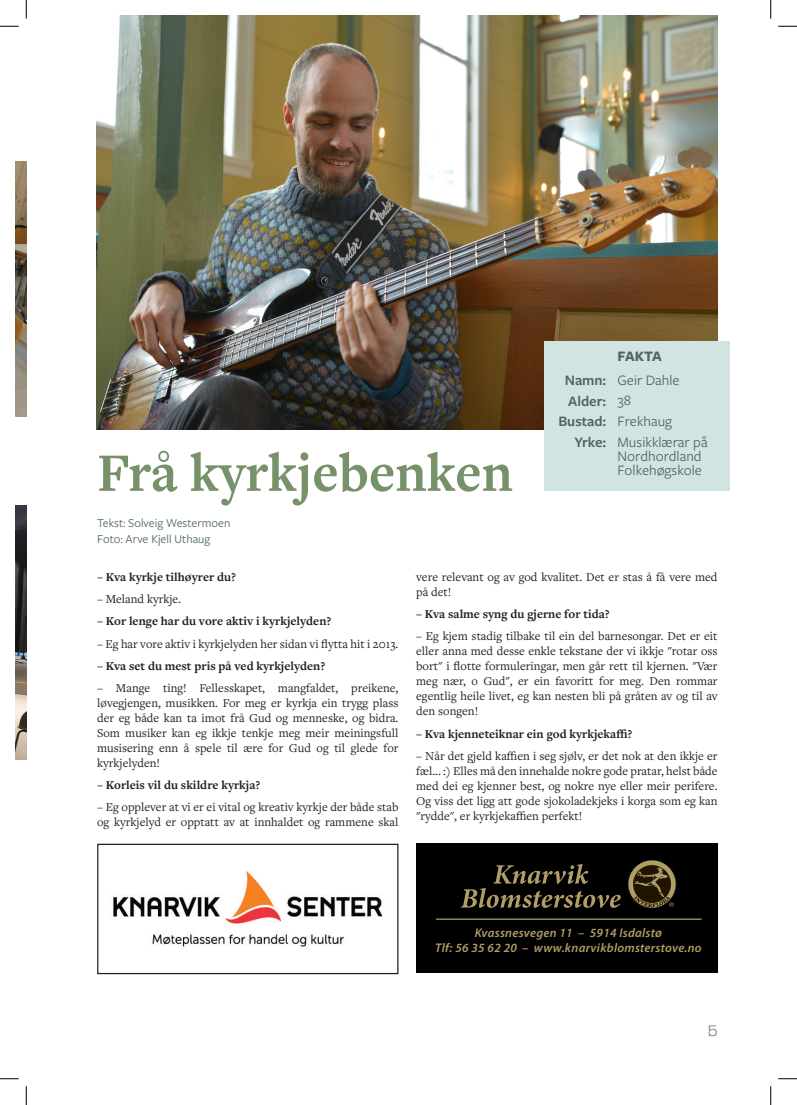
<style>
.page{position:relative;width:797px;height:1105px;background:#fff}
.page>*{position:absolute;margin:0;border:0;box-sizing:border-box;transform-origin:0 0}
.Artikkel_tittel{font:700 56.25px "Freight Text Pro";color:#77916a}
.Undertittel{font:15px/13.8px "Freight Sans Pro";color:#516366}
.Undertittel-2{font:600 15px "Freight Sans Pro";color:#516366}
.Undertittel-3{font:700 15px "Freight Sans Pro";letter-spacing:-.02em;color:#516366}
.Brødtekst{font:12.5px/15px "Freight Text Pro";color:#231f20;text-align:justify}
.Brødtekst-2{font:700 12.5px "Freight Text Pro";color:#231f20}
.t1{font:italic 600 12.5px/15.1px "Myriad Pro";letter-spacing:.02em;color:#b19d66;text-align:center}
.Byline{font:12.5px/16.2px "Freight Sans Pro";color:#516366}
.t2{font:12.5px "Maritime Champion";color:#516366}
</style>
<div class="page">
<img style="left:96px;top:16px;width:621px;height:413px">
<div style="left:544px;top:341px;width:185px;height:150px;background:#d2e4e2"></div>
<img style="left:113px;top:871px;width:270px;height:76px">
<div style="left:97px;top:844px;width:301px;height:130px;border:1px solid #231f20"></div>
<div style="left:416px;top:844px;width:301px;height:129px;background:#000001"></div>
<svg style="left:460px;top:864px;width:160px;height:44px"></svg>
<svg style="left:627px;top:860px;width:49px;height:48px"></svg>
<svg style="left:628px;top:860px;width:47px;height:48px"></svg>
<div style="left:633px;top:865px;width:38px;height:38px;background:#1f1500;border-radius:50%"></div>
<svg style="left:634px;top:867px;width:39px;height:40px"></svg>
<hr style="left:436px;top:918px;width:265px;height:2px;background:#b19d66">
<img style="left:16px;top:505px;width:10px;height:255px">
<img style="left:16px;top:162px;width:10px;height:254px">
<svg style="left:0;top:25px;width:19px;height:2px"></svg>
<svg style="left:778px;top:25px;width:19px;height:2px"></svg>
<svg style="left:0;top:1078px;width:19px;height:1px"></svg>
<svg style="left:778px;top:1078px;width:19px;height:1px"></svg>
<svg style="left:25px;top:0;width:2px;height:19px"></svg>
<svg style="left:25px;top:1086px;width:2px;height:19px"></svg>
<svg style="left:770px;top:0;width:1px;height:19px"></svg>
<svg style="left:770px;top:1086px;width:1px;height:19px"></svg>
<p class="Artikkel_tittel" style="left:97px;top:435px;width:417px">Frå kyrkjebenken</p>
<p class="Byline" style="left:97px;top:514px;width:135px">Tekst: Solveig Westermoen<br>Foto: Arve Kjell Uthaug</p>
<p class="Undertittel-2" style="left:564px;top:370px;width:43px">Namn:</p>
<p class="Undertittel-2" style="left:568px;top:390px;width:40px">Alder:</p>
<p class="Undertittel-2" style="left:558px;top:411px;width:49px">Bustad:</p>
<p class="Undertittel-2" style="left:574px;top:432px;width:33px">Yrke:</p>
<p class="Undertittel-3" style="left:617px;top:346px;width:46px">FAKTA</p>
<p class="Undertittel" style="left:617px;top:372px;width:64px">Geir Dahle</p>
<p class="Undertittel" style="left:617px;top:393px;width:15px">38</p>
<p class="Undertittel" style="left:617px;top:414px;width:56px">Frekhaug</p>
<p class="Undertittel" style="left:617px;top:435px;width:91px">Musikklærar på<br>Nordhordland<br>Folkehøgskole</p>
<p class="Brødtekst-2" style="left:97px;top:569px;width:140px">– Kva kyrkje tilhøyrer du?</p>
<p class="Brødtekst" style="left:97px;top:591px;width:85px">– Meland kyrkje.</p>
<p class="Brødtekst-2" style="left:97px;top:613px;width:236px">– Kor lenge har du vore aktiv i kyrkjelyden?</p>
<p class="Brødtekst" style="left:97px;top:636px;width:303px">– Eg har vore aktiv i kyrkjelyden her sidan vi flytta hit i 2013.</p>
<p class="Brødtekst-2" style="left:97px;top:657px;width:230px">– Kva set du mest pris på ved kyrkjelyden?</p>
<p class="Brødtekst" style="left:97px;top:680px;width:303px">– Mange ting! Fellesskapet, mangfaldet, preikene, løvegjengen, musikken. For meg er kyrkja ein trygg plass der eg både kan ta imot frå Gud og menneske, og bidra.<br>Som musiker kan eg ikkje tenkje meg meir meiningsfull musisering enn å spele til ære for Gud og til glede for kyrkjelyden!</p>
<p class="Brødtekst-2" style="left:97px;top:776px;width:165px">– Korleis vil du skildre kyrkja?</p>
<p class="Brødtekst" style="left:97px;top:799px;width:303px">– Eg opplever at vi er ei vital og kreativ kyrkje der både stab og kyrkjelyd er opptatt av at innhaldet og rammene skal</p>
<p class="Brødtekst" style="left:416px;top:569px;width:303px">vere relevant og av god kvalitet. Det er stas å få vere med på det!</p>
<p class="Brødtekst-2" style="left:416px;top:606px;width:195px">– Kva salme syng du gjerne for tida?</p>
<p class="Brødtekst" style="left:416px;top:628px;width:303px">– Eg kjem stadig tilbake til ein del barnesongar. Det er eit eller anna med desse enkle tekstane der vi ikkje "rotar oss bort" i flotte formuleringar, men går rett til kjernen. "Vær meg nær, o Gud", er ein favoritt for meg. Den rommar egentlig heile livet, eg kan nesten bli på gråten av og til av den songen!</p>
<p class="Brødtekst-2" style="left:416px;top:725px;width:218px">– Kva kjenneteiknar ein god kyrkjekaffi?</p>
<p class="Brødtekst" style="left:416px;top:748px;width:303px">– Når det gjeld kaffien i seg sjølv, er det nok at den ikkje er fæl... :) Elles må den innehalde nokre gode pratar, helst både med dei eg kjenner best, og nokre nye eller meir perifere.<br>Og viss det ligg att gode sjokoladekjeks i korga som eg kan "rydde", er kyrkjekaffien perfekt!</p>
<p class="t1" style="left:435px;top:925px;width:268px">Kvassnesvegen 11 – 5914 Isdalstø<br>Tlf: 56 35 62 20 – www.knarvikblomsterstove.no</p>
<p class="t2" style="left:708px;top:1021px;width:11px">5</p>
</div>
